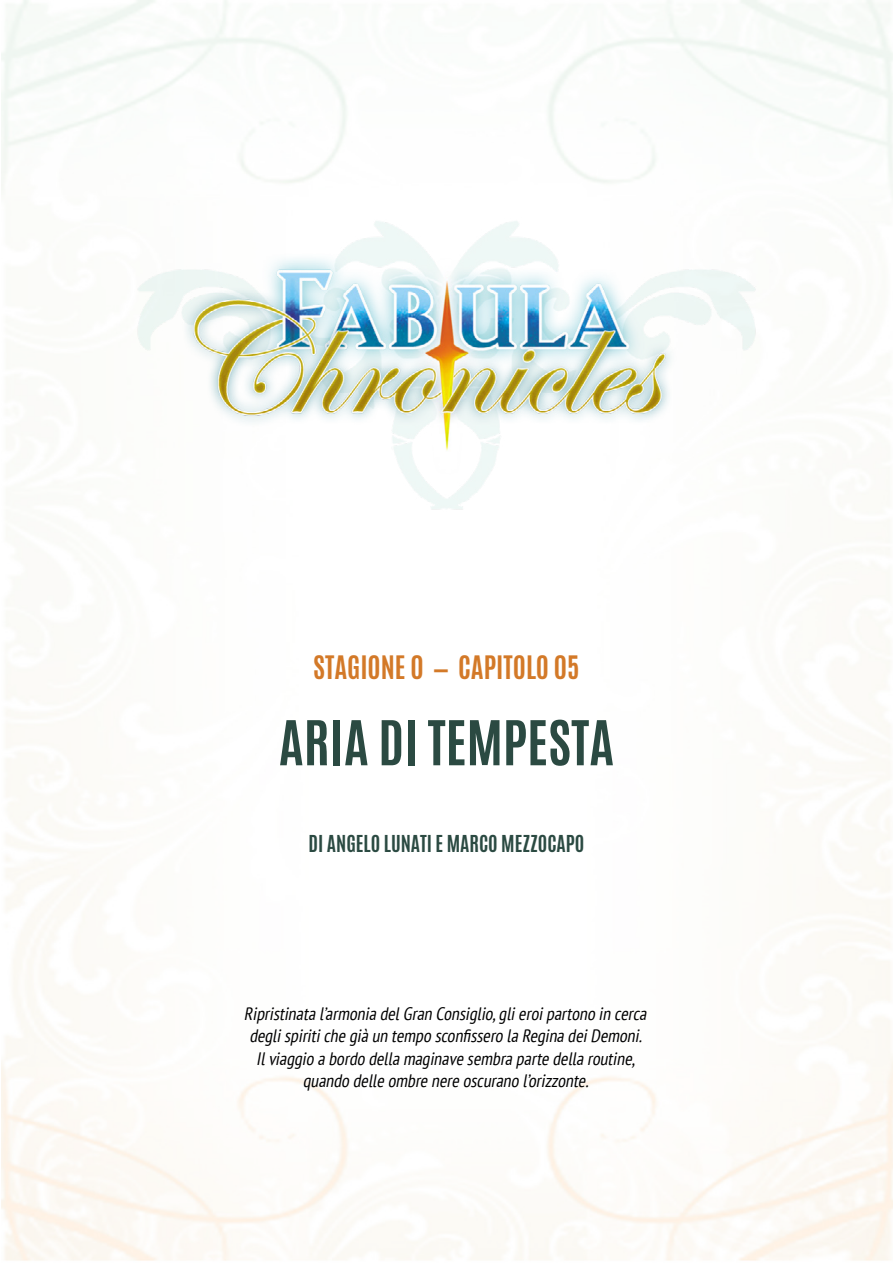
<style>
.page{position:relative;width:893px;height:1263px;background:#fff}
.page>*{position:absolute;margin:0;border:0;box-sizing:border-box;transform-origin:0 0}
.t1{font:700 52.5px "Antonio";color:#2b4a42}
.t2{font:700 27px "Antonio";color:#d37928}
.t3{font:700 19.5px "Antonio";color:#2b4a42}
.t4{font:italic condensed 18px/22.5px "PT Sans";color:#000;text-align:center}
</style>
<div class="page">
<img style="left:1px;top:181px;width:892px;height:359px">
<h2 class="t2" style="left:313px;top:647px;width:268px">STAGIONE 0 — CAPITOLO 05</h2>
<h1 class="t1" style="left:279px;top:703px;width:337px">ARIA DI TEMPESTA</h1>
<p class="t3" style="left:308px;top:828px;width:277px">DI ANGELO LUNATI E MARCO MEZZOCAPO</p>
<p class="t4" style="left:244px;top:1001px;width:408px">Ripristinatal’armoniadelGran Consiglio,glieroipartono in cerca deglispiritiche giàun tempo sconfissero laReginadeiDemoni.<br>Ilviaggio abordo dellamaginave sembraparte dellaroutine, quando delle ombre nere oscurano l’orizzonte.</p>
</div>
